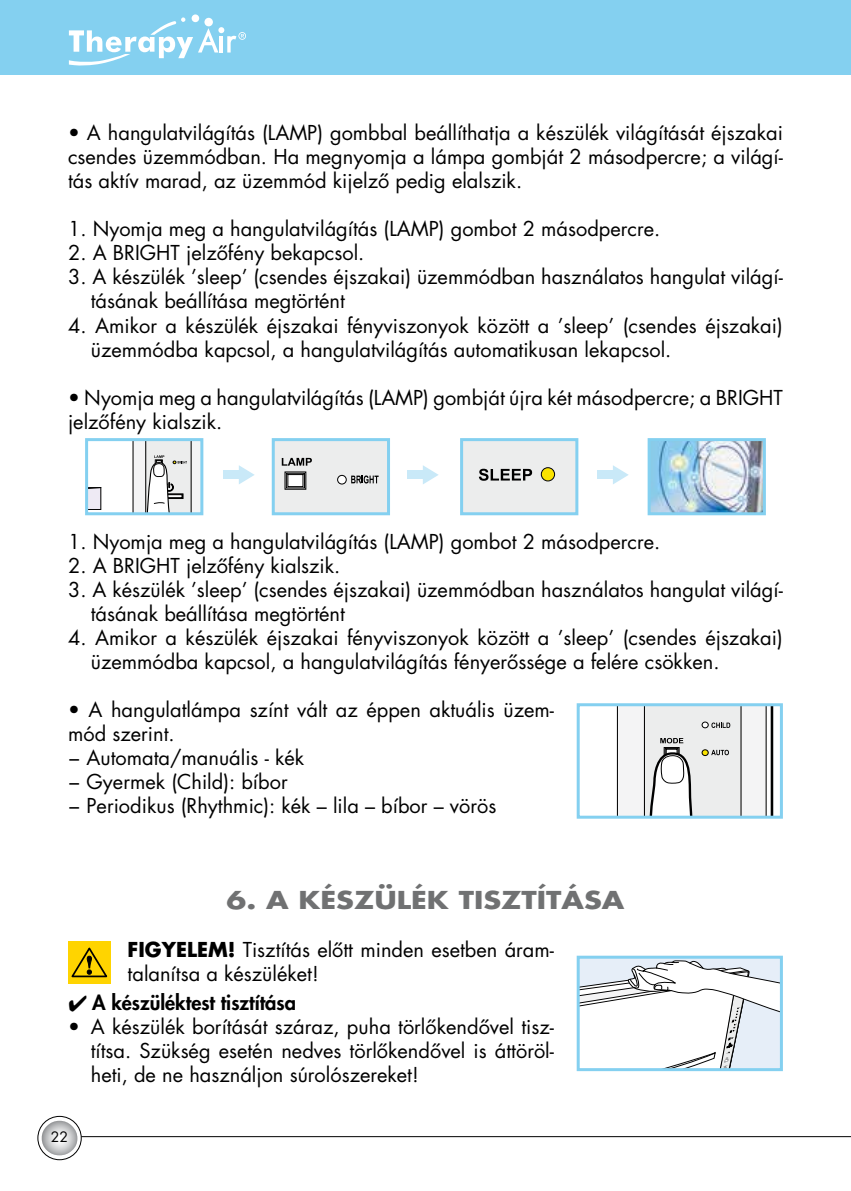
<style>
.page{position:relative;width:851px;height:1191px;background:#fff}
.page>*{position:absolute;margin:0;border:0;box-sizing:border-box;transform-origin:0 0}
.t1{font:24px "Futura H Bold";color:#707172;scale:1.2 1}
.t2{font:20px/24px "Futura H Book";color:#000}
.t3{font:20px "Futura H Heavy";color:#000}
.t4{font:14px "Futura H Book";color:#000}
.s1{font-family:"Futura H Bold"}
</style>
<div class="page">
<div style="left:0;top:0;width:850px;height:74px;background:#84d0f0"></div>
<svg style="left:42px;top:1120px;width:35px;height:35px"></svg>
<div style="left:37px;top:1115px;width:45px;height:45px;border:1px solid #000;border-radius:50%"></div>
<hr style="left:81px;top:1136px;width:769px;height:1px;background:#000">
<svg style="left:69px;top:17px;width:177px;height:49px"></svg>
<div style="left:191px;top:14px;width:8px;height:8px;background:#fff;border-radius:50%"></div>
<svg style="left:616px;top:707px;width:158px;height:107px"></svg>
<div style="left:576px;top:703px;width:206px;height:115px;border:3px solid #84d0f0"></div>
<svg style="left:89px;top:442px;width:110px;height:69px"></svg>
<div style="left:85px;top:438px;width:118px;height:77px;border:3px solid #84d0f0"></div>
<svg style="left:239px;top:465px;width:16px;height:19px"></svg>
<div style="left:223px;top:471px;width:16px;height:8px;background:#c9e9f8"></div>
<div style="left:272px;top:438px;width:118px;height:77px;background:#eceded;border:3px solid #84d0f0"></div>
<div style="left:460px;top:438px;width:118px;height:77px;background:#eceded;border:3px solid #84d0f0"></div>
<img style="left:651px;top:442px;width:110px;height:69px">
<div style="left:647px;top:438px;width:118px;height:77px;border:3px solid #84d0f0"></div>
<svg style="left:423px;top:465px;width:15px;height:19px"></svg>
<div style="left:407px;top:471px;width:16px;height:8px;background:#c9e9f8"></div>
<svg style="left:612px;top:465px;width:16px;height:19px"></svg>
<div style="left:597px;top:471px;width:16px;height:8px;background:#c9e9f8"></div>
<div style="left:286px;top:473px;width:18px;height:15px;background:#fff"></div>
<div style="left:286px;top:473px;width:19px;height:15px;border:1px solid #000"></div>
<div style="left:288px;top:474px;width:15px;height:13px;border:1px solid #000"></div>
<svg style="left:286px;top:473px;width:18px;height:2px"></svg>
<div style="left:337px;top:475px;width:9px;height:9px;background:#fff;border-radius:50%"></div>
<div style="left:337px;top:475px;width:9px;height:9px;border:1px solid #000;border-radius:50%"></div>
<svg style="left:351px;top:475px;width:27px;height:8px"></svg>
<svg style="left:282px;top:458px;width:30px;height:7px"></svg>
<div style="left:541px;top:468px;width:13px;height:13px;background:#fae300;border-radius:50%"></div>
<div style="left:540px;top:467px;width:15px;height:14px;border:1px solid #000;border-radius:50%"></div>
<svg style="left:479px;top:469px;width:53px;height:12px"></svg>
<svg style="left:580px;top:960px;width:198px;height:107px"></svg>
<div style="left:576px;top:955px;width:206px;height:116px;border:3px solid #84d0f0"></div>
<div style="left:68px;top:941px;width:43px;height:42px;background:#ffd400"></div>
<svg style="left:71px;top:947px;width:37px;height:31px"></svg>
<p class="t2" style="left:68px;top:121px;width:716px;text-align:justify">• A hangulatvilágítás (LAMP) gombbal beállíthatja a készülék világítását éjszakai csendes üzemmódban. Ha megnyomja a lámpa gombját 2 másodpercre; a világí&shy;tás aktív marad, az üzemmód kijelzô pedig elalszik.</p>
<p class="t2" style="left:68px;top:217px;width:593px">1. Nyomja meg a hangulatvilágítás (LAMP) gombot 2 másodpercre.</p>
<p class="t2" style="left:68px;top:241px;width:298px">2. A BRIGHT jelzôfény bekapcsol.</p>
<p class="t2" style="left:91px;top:265px;width:693px;text-indent:-23px">3. A készülék ’sleep’ (csendes éjszakai) üzemmódban használatos hangulat világí&shy;tásának beállítása megtörtént</p>
<p class="t2" style="left:91px;top:313px;width:693px;text-indent:-23px">4. Amikor a készülék éjszakai fényviszonyok között a ’sleep’ (csendes éjszakai) üzemmódba kapcsol, a hangulatvilágítás automatikusan lekapcsol.</p>
<p class="t2" style="left:68px;top:385px;width:716px">• Nyomja meg a hangulatvilágítás (LAMP) gombját újra két másodpercre; a BRIGHT jelzôfény kialszik.</p>
<p class="t2" style="left:68px;top:529px;width:593px">1. Nyomja meg a hangulatvilágítás (LAMP) gombot 2 másodpercre.</p>
<p class="t2" style="left:68px;top:553px;width:274px">2. A BRIGHT jelzôfény kialszik.</p>
<p class="t2" style="left:91px;top:577px;width:693px;text-indent:-23px">3. A készülék ’sleep’ (csendes éjszakai) üzemmódban használatos hangulat világí&shy;tásának beállítása megtörtént</p>
<p class="t2" style="left:91px;top:625px;width:693px;text-indent:-23px">4. Amikor a készülék éjszakai fényviszonyok között a ’sleep’ (csendes éjszakai) üzemmódba kapcsol, a hangulatvilágítás fényerôssége a felére csökken.</p>
<p class="t2" style="left:68px;top:697px;width:487px">• A hangulatlámpa színt vált az éppen aktuális üzem&shy;mód szerint.<br>− Automata/manuális - kék<br>− Gyermek (Child): bíbor<br>− Periodikus (Rhythmic): kék – lila – bíbor – vörös</p>
<p class="t1" style="left:226px;top:883px;width:333px">6. A KÉSZÜLÉK TISZTÍTÁSA</p>
<p class="t2" style="left:128px;top:937px;width:428px"><span class="s1">FIGYELEM!</span> Tisztítás elôtt minden esetben áram&shy;talanítsa a készüléket!</p>
<p class="t3" style="left:68px;top:989px;width:229px">✔ A készüléktest tisztítása</p>
<p class="t2" style="left:91px;top:1014px;width:464px;text-align:justify;text-indent:-23px">• A készülék borítását száraz, puha törlôkendôvel tisz&shy;títsa. Szükség esetén nedves törlôkendôvel is áttöröl&shy;heti, de ne használjon súrolószereket!</p>
<p class="t4" style="left:51px;top:1127px;width:19px">22</p>
</div>
